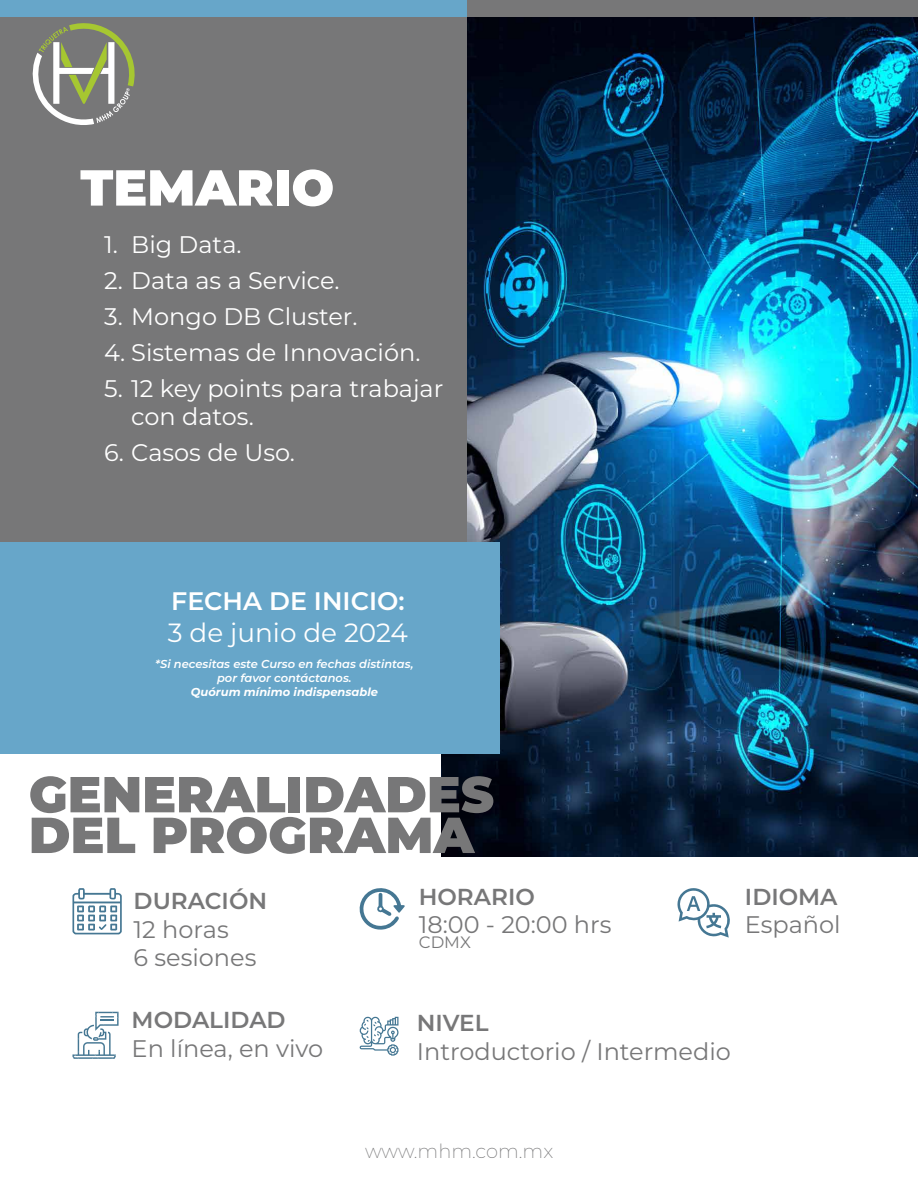
<style>
.page{position:relative;width:918px;height:1188px;background:#fff}
.page>*{position:absolute;margin:0;border:0;box-sizing:border-box;transform-origin:0 0}
.t1{font:900 50.55px/40.7px "Montserrat";color:#777778}
.t2{font:900 50.55px "Montserrat";color:#fff}
.t3{font:26.25px "Montserrat";color:#fff}
.t4{font:600 25.35px "Montserrat";color:#fff}
.t5{font:24px/28.5px "Montserrat";color:#fff}
.t6{font:24px/28.8px "Montserrat";color:#777778}
.t7{font:600 23.1px "Montserrat";color:#777778}
.t8{font:200 19.5px "Montserrat";color:#777778}
.t9{font:16.5px "Montserrat";color:#777778}
.t10{font:italic 600 11.4px/13.8px "Montserrat";color:#fff;text-align:center}
.t11{font:italic 700 11.4px "Montserrat";color:#fff}
</style>
<div class="page">
<img style="left:441px;top:17px;width:477px;height:840px">
<div style="left:0;top:0;width:467px;height:543px;background:#777778"></div>
<div style="left:439px;top:0;width:479px;height:17px;background:#777778"></div>
<div style="left:0;top:543px;width:499px;height:211px;background:#67a6c9"></div>
<div style="left:0;top:0;width:466px;height:17px;background:#67a6c9"></div>
<svg style="left:32px;top:23px;width:103px;height:102px"></svg>
<svg style="left:359px;top:888px;width:46px;height:42px"></svg>
<svg style="left:72px;top:1012px;width:47px;height:47px"></svg>
<svg style="left:72px;top:888px;width:50px;height:46px"></svg>
<svg style="left:677px;top:888px;width:53px;height:50px"></svg>
<svg style="left:359px;top:1016px;width:40px;height:40px"></svg>
<h1 class="t2" style="left:80px;top:150px;width:255px">TEMARIO</h1>
<p class="t5" style="left:104px;top:229px;width:139px">1. Big Data.</p>
<p class="t5" style="left:104px;top:265px;width:237px">2. Data as a Service.</p>
<p class="t5" style="left:104px;top:301px;width:255px">3. Mongo DB Cluster.</p>
<p class="t5" style="left:104px;top:337px;width:318px">4. Sistemas de Innovación.</p>
<p class="t5" style="left:131px;top:373px;width:314px;text-indent:-27px">5. 12 key points para trabajar con datos.</p>
<p class="t5" style="left:104px;top:437px;width:192px">6. Casos de Uso.</p>
<p class="t4" style="left:171px;top:583px;width:235px">FECHA DE INICIO:</p>
<p class="t3" style="left:168px;top:615px;width:242px">3 de junio de 2024</p>
<p class="t10" style="left:155px;top:657px;width:260px">*Si necesitas este Curso en fechas distintas, por favor contáctanos.</p>
<p class="t11" style="left:191px;top:683px;width:189px">Quórum mínimo indispensable</p>
<h1 class="t1" style="left:29px;top:771px;width:467px">GENERALIDADES<br>DEL PROGRAMA</h1>
<p class="t7" style="left:134px;top:884px;width:135px">DURACIÓN</p>
<p class="t6" style="left:134px;top:914px;width:124px">12 horas<br>6 sesiones</p>
<p class="t7" style="left:419px;top:880px;width:118px">HORARIO</p>
<p class="t6" style="left:419px;top:910px;width:194px">18:00 - 20:00 hrs</p>
<p class="t9" style="left:419px;top:931px;width:54px">CDMX</p>
<p class="t7" style="left:745px;top:880px;width:94px">IDIOMA</p>
<p class="t6" style="left:745px;top:910px;width:97px">Español</p>
<p class="t7" style="left:132px;top:1004px;width:156px">MODALIDAD</p>
<p class="t6" style="left:132px;top:1033px;width:193px">En línea, en vivo</p>
<p class="t7" style="left:417px;top:1006px;width:73px">NIVEL</p>
<p class="t6" style="left:417px;top:1036px;width:316px">Introductorio / Intermedio</p>
<p class="t8" style="left:365px;top:1138px;width:190px">www.mhm.com.mx</p>
</div>
